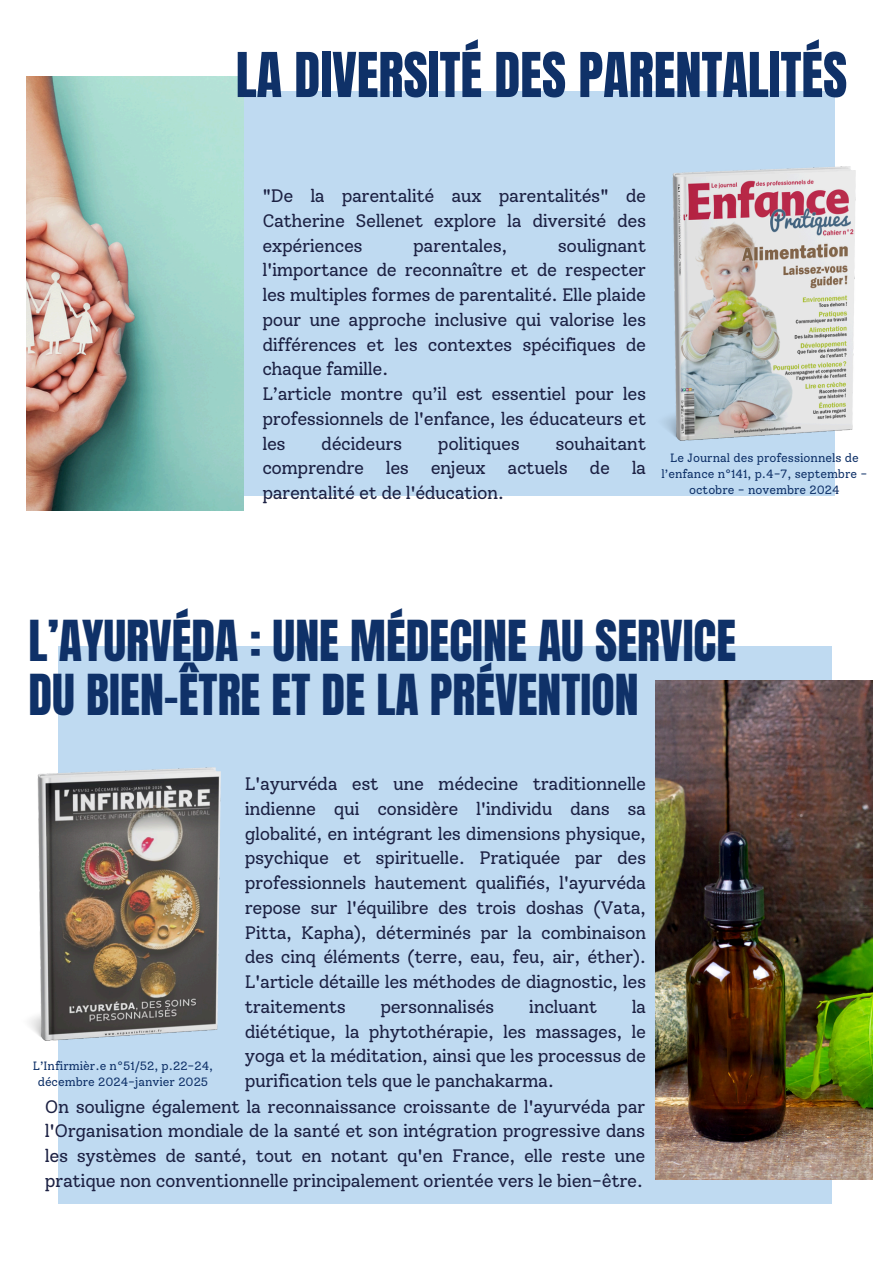
<style>
.page{position:relative;width:894px;height:1264px;background:#fff}
.page>*{position:absolute;margin:0;border:0;box-sizing:border-box;transform-origin:0 0}
.t1{font:52.5px "Anton";color:#0f3168}
.t2{font:48px/54px "Anton";color:#0f3168}
.t3{font:18px/24.8px "Solway";letter-spacing:-.025em;color:#1c2143;text-align:justify}
.t4{font:12px/16px "Solway";color:#0f3168;text-align:center}
</style>
<div class="page">
<div style="left:61px;top:91px;width:773px;height:405px;background:#bfdaf1"></div>
<img style="left:26px;top:77px;width:217px;height:433px">
<img style="left:664px;top:167px;width:191px;height:273px">
<div style="left:58px;top:646px;width:773px;height:557px;background:#bfdaf1"></div>
<img style="left:655px;top:680px;width:217px;height:498px">
<img style="left:29px;top:767px;width:192px;height:273px">
<h1 class="t1" style="left:235px;top:37px;width:613px">LA DIVERSITÉ DES PARENTALITÉS</h1>
<p class="t3" style="left:262px;top:183px;width:385px">"De la parentalité aux parentalités" de Catherine Sellenet explore la diversité des expériences</p>
<p class="t3" style="left:262px;top:233px;width:385px;text-align:left;text-indent:295px">soulignant l'importance de reconnaître et de respecter les multiples formes de parentalité. Elle plaide pour une approche inclusive qui valorise les différences et les contextes spécifiques de chaque famille.<br>L’article montre qu’il est essentiel pour les professionnels de l'enfance, les éducateurs et les</p>
<p class="t3" style="left:413px;top:233px;width:96px">parentales,</p>
<p class="t3" style="left:321px;top:431px;width:83px">décideurs</p>
<p class="t3" style="left:438px;top:431px;width:83px">politiques</p>
<p class="t3" style="left:262px;top:431px;width:385px;text-indent:293px">souhaitant comprendre les enjeux actuels de la parentalité et de l'éducation.</p>
<p class="t4" style="left:661px;top:450px;width:207px">Le Journal des professionnels de l’enfance n°141, p.4-7, septembre - octobre - novembre 2024</p>
<h2 class="t2" style="left:29px;top:615px;width:708px">L’AYURVÉDA : UNE MÉDECINE AU SERVICE<br>DU BIEN-ÊTRE ET DE LA PRÉVENTION</h2>
<p class="t3" style="left:245px;top:771px;width:403px">L'ayurvéda est une médecine traditionnelle indienne qui considère l'individu dans sa globalité, en intégrant les dimensions physique, psychique et spirituelle. Pratiquée par des professionnels hautement qualifiés, l'ayurvéda repose sur l'équilibre des trois doshas (Vata, Pitta, Kapha), déterminés par la combinaison des cinq éléments (terre, eau, feu, air, éther).<br>L'article détaille les méthodes de diagnostic, les traitements</p>
<p class="t3" style="left:380px;top:994px;width:115px">personnalisés</p>
<p class="t3" style="left:528px;top:994px;width:70px">incluant</p>
<p class="t3" style="left:245px;top:994px;width:403px;text-indent:387px">la diététique, la phytothérapie, les massages, le yoga et la méditation, ainsi que les processus de purification tels que le panchakarma.</p>
<h1 class="t3" style="left:45px;top:1093px;width:602px">On souligne également la reconnaissance croissante de l'ayurvéda par l'Organisation mondiale de la santé et son intégration progressive dans les systèmes de santé, tout en notant qu'en France, elle reste une pratique non conventionnelle principalement orientée vers le bien-être.</h1>
<h2 class="t4" style="left:33px;top:1057px;width:182px">L’Infirmièr.e n°51/52, p.22-24, décembre 2024-janvier 2025</h2>
</div>
